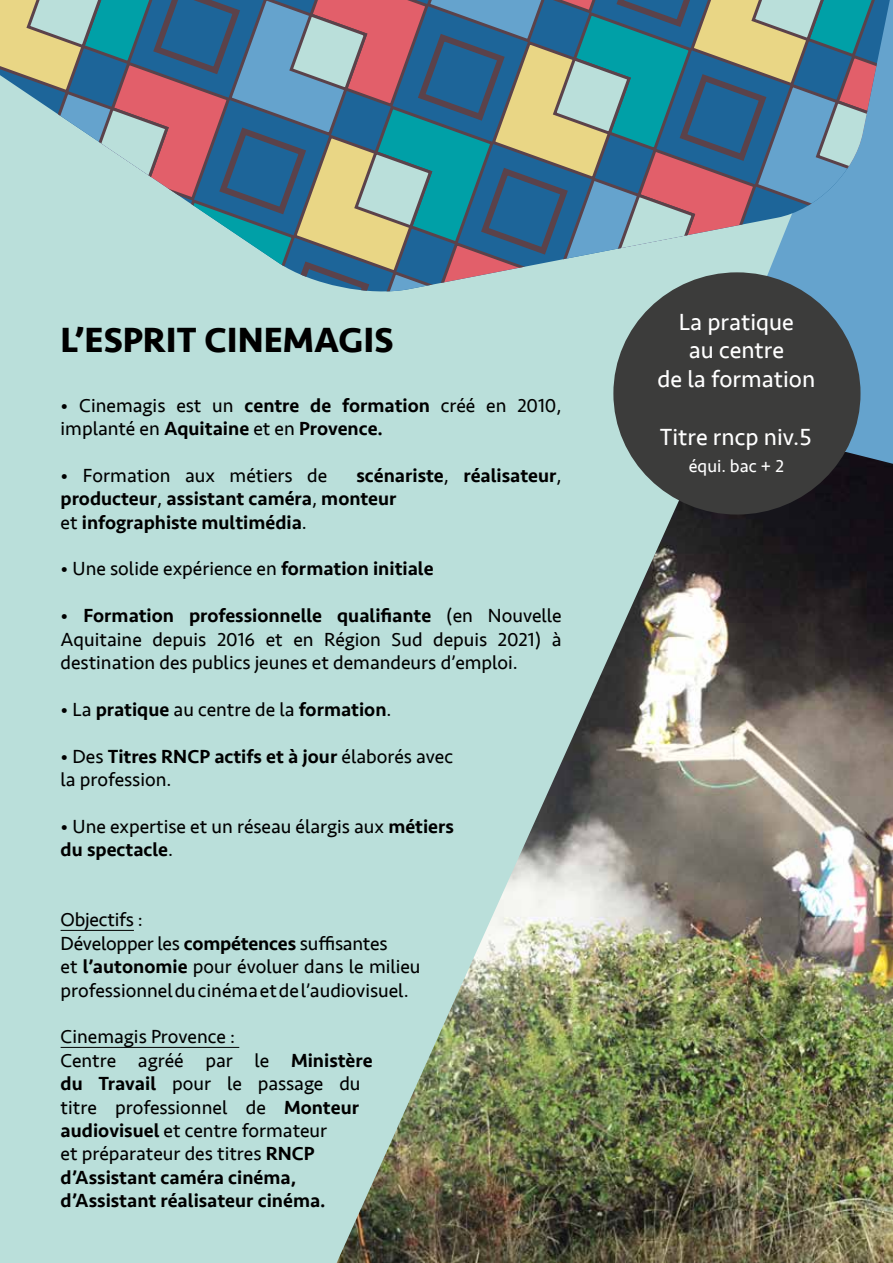
<style>
.page{position:relative;width:893px;height:1263px;background:#fff}
.page>*{position:absolute;margin:0;border:0;box-sizing:border-box;transform-origin:0 0}
.t1{font:700 36px "Seravek";color:#000}
.t2{font:24px/28.8px "Seravek";color:#fff;text-align:center}
.t3{font:19.5px/23.4px "Seravek";color:#000}
.t4{font:500 19.5px/23.4px "Seravek";color:#000}
.t5{font:18px "Seravek";color:#fff}
.s1{font-weight:500}
.s2{font-weight:400}
</style>
<div class="page">
<img style="left:848px;top:464px;width:45px;height:799px">
<img style="left:0;top:297px;width:848px;height:966px">
<div style="left:812px;top:297px;width:81px;height:167px;background:#65a3cd"></div>
<div style="left:613px;top:272px;width:247px;height:242px;background:#3c3c3b;border-radius:50%"></div>
<hr style="left:61px;top:930px;width:73px;height:1px;background:#000">
<hr style="left:61px;top:1047px;width:178px;height:1px;background:#000">
<svg style="left:0;top:0;width:890px;height:297px;background:#7598a4"></svg>
<h1 class="t1" style="left:61px;top:311px;width:334px">L’ESPRIT CINEMAGIS</h1>
<p class="t3" style="left:61px;top:395px;width:502px">• Cinemagis est un <span class="s1">centre de formation</span> créé en 2010, implanté en <span class="s1">Aquitaine</span> et en <span class="s1">Provence.</span></p>
<p class="t3" style="left:61px;top:465px;width:268px">• Formation aux métiers de</p>
<p class="t4" style="left:61px;top:465px;width:502px;text-indent:296px">scénariste<span class="s2">,</span> réalisateur<span class="s2">, </span>producteur<span class="s2">,</span> assistant caméra<span class="s2">,</span> monteur<br><span class="s2">et</span> infographiste multimédia<span class="s2">.</span></p>
<p class="t3" style="left:61px;top:558px;width:374px">• Une solide expérience en <span class="s1">formation initiale</span></p>
<p class="t3" style="left:61px;top:605px;width:503px;text-align:justify">• <span class="s1">Formation professionnelle qualifiante</span> (en Nouvelle Aquitaine depuis 2016 et en Région Sud depuis 2021) à destination des publics jeunes et demandeurs d’emploi.</p>
<p class="t4" style="left:61px;top:699px;width:332px"><span class="s2">• La</span> pratique <span class="s2">au centre de la</span> formation<span class="s2">.</span></p>
<p class="t3" style="left:61px;top:746px;width:394px">• Des <span class="s1">Titres RNCP actifs et à jour</span> élaborés avec la profession.</p>
<p class="t3" style="left:61px;top:816px;width:395px">• Une expertise et un réseau élargis aux <span class="s1">métiers du spectacle</span>.</p>
<p class="t3" style="left:61px;top:909px;width:361px">Objectifs :<br>Développer les <span class="s1">compétences</span> suffisantes<br>et <span class="s1">l’autonomie</span> pour évoluer dans le milieu professionnel du cinéma et de l’audiovisuel.</p>
<p class="t3" style="left:61px;top:1026px;width:313px">Cinemagis Provence :<br>Centre agréé par le <span class="s1">Ministère du Travail</span> pour le passage du titre professionnel de <span class="s1">Monteur audiovisuel</span> et centre formateur<br>et préparateur des titres <span class="s1">RNCP d’Assistant caméra cinéma, d’Assistant réalisateur cinéma.</span></p>
<p class="t2" style="left:657px;top:309px;width:159px">La pratique<br>au centre<br>de la formation</p>
<p class="t2" style="left:660px;top:424px;width:153px">Titre rncp niv.5</p>
<p class="t5" style="left:689px;top:458px;width:97px">équi. bac + 2</p>
</div>
